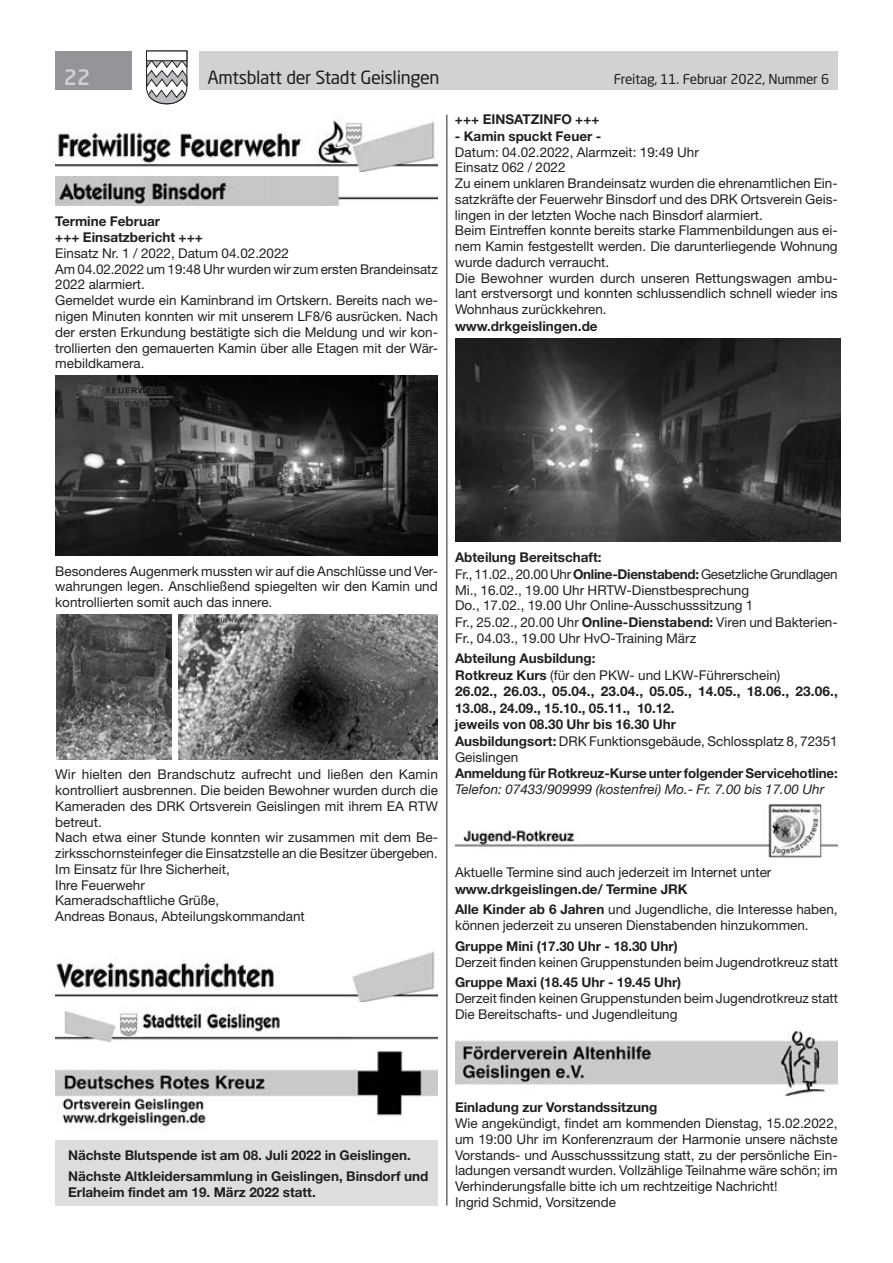
<style>
.page{position:relative;width:893px;height:1263px;background:#fff}
.page>*{position:absolute;margin:0;border:0;box-sizing:border-box;transform-origin:0 0}
.t1{font:500 21px "Neo Sans Std";color:#d1d2d4}
.t2{font:18px "Neo Sans Std";letter-spacing:-.02em;color:#231f20}
.t3{font:13.5px/15.8px "Helvetica Neue LT Std";color:#231f20}
.t4{font:700 13.5px/16.4px "Helvetica Neue LT Std";color:#231f20}
.t5{font:italic 13.5px "Helvetica Neue LT Std";color:#231f20}
.t6{font:13.5px "Neo Sans Std";letter-spacing:-.015em;color:#231f20}
.s1{font-weight:700}
.s2{font-weight:400}
</style>
<div class="page">
<div style="left:199px;top:51px;width:639px;height:38px;background:#d1d2d4"></div>
<div style="left:55px;top:51px;width:77px;height:38px;background:#939598"></div>
<svg style="left:146px;top:50px;width:42px;height:55px"></svg>
<div style="left:146px;top:51px;width:41px;height:10px;background:#fff;border:1px solid #231f20"></div>
<div style="left:55px;top:1140px;width:383px;height:65px;background:#dcdddf"></div>
<hr style="left:446px;top:115px;width:1px;height:1090px;background:#231f20">
<img style="left:55px;top:120px;width:383px;height:51px">
<img style="left:55px;top:177px;width:383px;height:29px">
<img style="left:55px;top:376px;width:383px;height:180px">
<img style="left:56px;top:615px;width:116px;height:144px">
<img style="left:179px;top:615px;width:258px;height:144px">
<img style="left:55px;top:951px;width:383px;height:50px">
<img style="left:55px;top:1006px;width:383px;height:36px">
<img style="left:55px;top:1051px;width:383px;height:79px">
<img style="left:455px;top:338px;width:386px;height:203px">
<img style="left:455px;top:803px;width:383px;height:54px">
<img style="left:455px;top:1030px;width:383px;height:66px">
<h1 class="t1" style="left:64px;top:64px;width:28px">22</h1>
<h2 class="t2" style="left:207px;top:66px;width:234px">Amtsblatt der Stadt Geislingen</h2>
<p class="t6" style="left:614px;top:71px;width:217px">Freitag, 11. Februar 2022, Nummer 6</p>
<p class="t4" style="left:55px;top:212px;width:149px">Termine Februar<br>+++ Einsatzbericht +++</p>
<p class="t3" style="left:55px;top:245px;width:384px">Einsatz Nr. 1 / 2022, Datum 04.02.2022<br>Am 04.02.2022 um 19:48 Uhr wurden wir zum ersten Brandeinsatz 2022 alarmiert.<br>Gemeldet wurde ein Kaminbrand im Ortskern. Bereits nach we&shy;nigen Minuten konnten wir mit unserem LF8/6 ausrücken. Nach der ersten Erkundung bestätigte sich die Meldung und wir kon&shy;trollierten den gemauerten Kamin über alle Etagen mit der Wär&shy;mebildkamera.</p>
<p class="t4" style="left:455px;top:111px;width:146px">+++ EINSATZINFO +++</p>
<p class="t4" style="left:455px;top:128px;width:148px">- Kamin spuckt Feuer -</p>
<p class="t3" style="left:455px;top:144px;width:384px">Datum: 04.02.2022, Alarmzeit: 19:49 Uhr<br>Einsatz 062 / 2022<br>Zu einem unklaren Brandeinsatz wurden die ehrenamtlichen Ein&shy;satzkräfte der Feuerwehr Binsdorf und des DRK Ortsverein Geis&shy;lingen in der letzten Woche nach Binsdorf alarmiert.<br>Beim Eintreffen konnte bereits starke Flammenbildungen aus ei&shy;nem Kamin festgestellt werden. Die darunterliegende Wohnung wurde dadurch verraucht.<br>Die Bewohner wurden durch unseren Rettungswagen ambu&shy;lant erstversorgt und konnten schlussendlich schnell wieder ins Wohnhaus zurückkehren.</p>
<p class="t4" style="left:455px;top:317px;width:144px">www.drkgeislingen.de</p>
<p class="t3" style="left:55px;top:563px;width:384px;text-align:justify">Besonderes Augenmerk mussten wir auf die Anschlüsse und Ver&shy;wahrungen legen. Anschließend spiegelten wir den Kamin und kontrollierten somit auch das innere.</p>
<p class="t3" style="left:55px;top:766px;width:384px">Wir hielten den Brandschutz aufrecht und ließen den Kamin kontrolliert ausbrennen. Die beiden Bewohner wurden durch die Kameraden des DRK Ortsverein Geislingen mit ihrem EA RTW betreut.<br>Nach etwa einer Stunde konnten wir zusammen mit dem Be&shy;zirksschornsteinfeger die Einsatzstelle an die Besitzer übergeben.<br>Im Einsatz für Ihre Sicherheit,<br>Ihre Feuerwehr<br>Kameradschaftliche Grüße,<br>Andreas Bonaus, Abteilungskommandant</p>
<p class="t3" style="left:455px;top:549px;width:384px"><span class="s1">Abteilung Bereitschaft:<br></span>Fr., 11.02., 20.00 Uhr <span class="s1">Online-Dienstabend:</span> Gesetzliche Grundlagen Mi., 16.02., 19.00 Uhr HRTW-Dienstbesprechung<br>Do., 17.02., 19.00 Uhr Online-Ausschusssitzung 1<br>Fr., 25.02., 20.00 Uhr <span class="s1">Online-Dienstabend:</span> Viren und Bakterien-Fr., 04.03., 19.00 Uhr HvO-Training März</p>
<p class="t4" style="left:455px;top:650px;width:384px">Abteilung Ausbildung:<br>Rotkreuz Kurs <span class="s2">(für den PKW- und LKW-Führerschein)<br></span>26.02., 26.03., 05.04., 23.04., 05.05., 14.05., 18.06., 23.06., 13.08., 24.09., 15.10., 05.11., 10.12.<br>jeweils von 08.30 Uhr bis 16.30 Uhr<br>Ausbildungsort: <span class="s2">DRK Funktionsgebäude, Schlossplatz 8, 72351<br>Geislingen</span></p>
<p class="t4" style="left:455px;top:765px;width:384px">Anmeldung für Rotkreuz-Kurse unter folgender Servicehotline:</p>
<p class="t5" style="left:455px;top:781px;width:371px">Telefon: 07433/909999 (kostenfrei) Mo.- Fr. 7.00 bis 17.00 Uhr</p>
<p class="t3" style="left:455px;top:864px;width:318px">Aktuelle Termine sind auch jederzeit im Internet unter</p>
<p class="t4" style="left:455px;top:878px;width:384px;line-height:20.7px">www.drkgeislingen.de/ Termine JRK<br>Alle Kinder ab 6 Jahren <span class="s2">und Jugendliche, die Interesse haben,</span></p>
<p class="t3" style="left:455px;top:917px;width:355px">können jederzeit zu unseren Dienstabenden hinzukommen.</p>
<p class="t4" style="left:455px;top:937px;width:224px">Gruppe Mini (17.30 Uhr - 18.30 Uhr)</p>
<p class="t3" style="left:455px;top:954px;width:384px">Derzeit finden keinen Gruppenstunden beim Jugendrotkreuz statt</p>
<p class="t4" style="left:455px;top:974px;width:228px">Gruppe Maxi (18.45 Uhr - 19.45 Uhr)</p>
<p class="t3" style="left:455px;top:990px;width:384px">Derzeit finden keinen Gruppenstunden beim Jugendrotkreuz statt<br>Die Bereitschafts- und Jugendleitung</p>
<p class="t4" style="left:68px;top:1145px;width:362px;line-height:20.7px">Nächste Blutspende ist am 08. Juli 2022 in Geislingen.<br>Nächste Altkleidersammlung in Geislingen, Binsdorf und</p>
<p class="t4" style="left:68px;top:1184px;width:249px">Erlaheim findet am 19. März 2022 statt.</p>
<p class="t4" style="left:455px;top:1099px;width:204px">Einladung zur Vorstandssitzung</p>
<p class="t3" style="left:455px;top:1115px;width:384px">Wie angekündigt, findet am kommenden Dienstag, 15.02.2022, um 19:00 Uhr im Konferenzraum der Harmonie unsere nächste Vorstands- und Ausschusssitzung statt, zu der persönliche Ein&shy;ladungen versandt wurden. Vollzählige Teilnahme wäre schön; im Verhinderungsfalle bitte ich um rechtzeitige Nachricht!<br>Ingrid Schmid, Vorsitzende</p>
</div>
